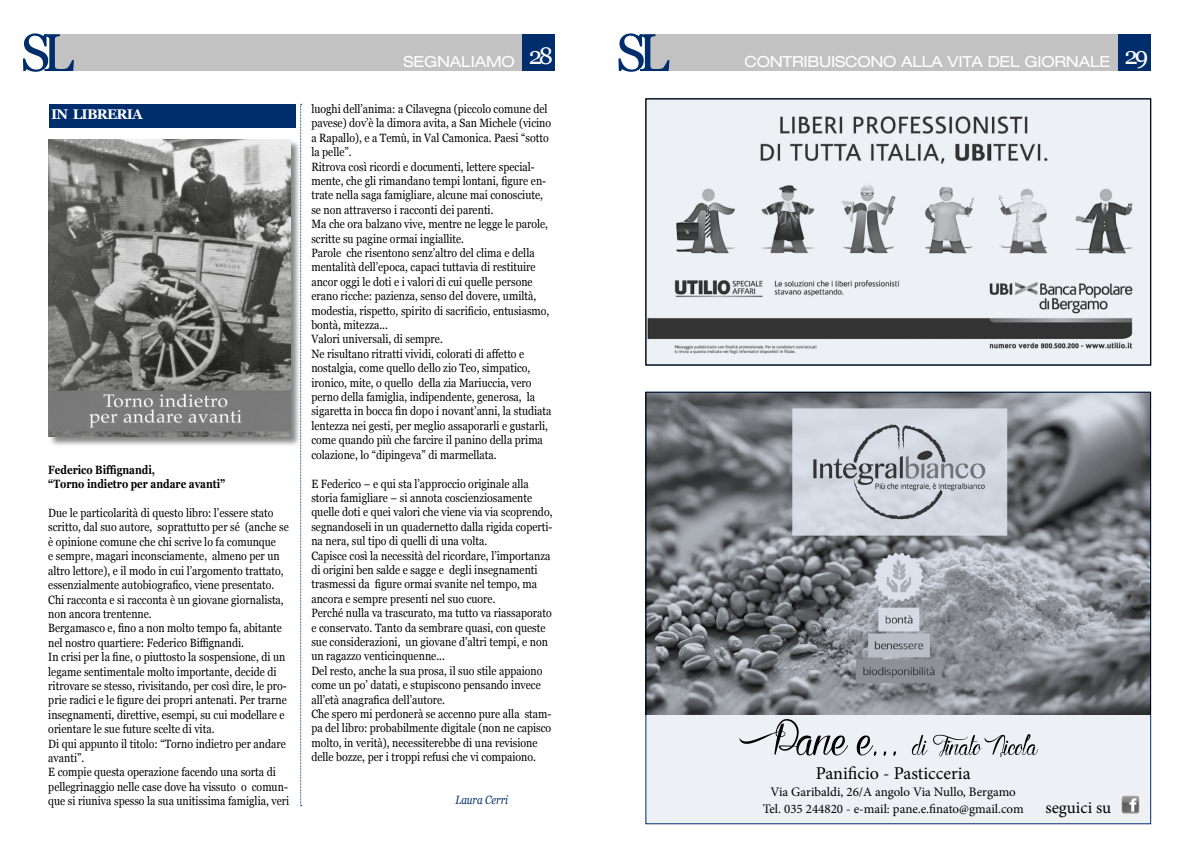
<style>
.page{position:relative;width:1191px;height:842px;background:#fff}
.page>*{position:absolute;margin:0;border:0;box-sizing:border-box;transform-origin:0 0}
.t1{font:53.1px "Georgia";color:#002e6d}
.t2{font:18px "Minion Pro";color:#000}
.t3{font:17px "Minion Pro";color:#000}
.t4{font:expanded 15.3px "Helvetica Neue LT Std";letter-spacing:-.015em;color:#fff}
.t5{font:700 14px "Georgia";letter-spacing:-.06em;color:#fff}
.t6{font:13px/17px "Minion Pro";color:#000;text-align:center}
.t7{font:12px/14.4px "Georgia";color:#000;scale:.88 1}
.t8{font:700 12px/14.4px "Georgia";color:#000;scale:.82 1}
.t9{font:italic 12px "Georgia";color:#002e6d;scale:.82 1}
.s1{font-family:"Georgia";font-stretch:normal;font-size:53.1px;color:#002e6d}
</style>
<div class="page">
<div style="left:51px;top:34px;width:471px;height:37px;background:#c2c2c2"></div>
<div style="left:646px;top:34px;width:472px;height:37px;background:#c2c2c2"></div>
<div style="left:522px;top:34px;width:33px;height:37px;background:#002e6d"></div>
<div style="left:1118px;top:34px;width:32px;height:37px;background:#002e6d"></div>
<div style="left:645px;top:392px;width:506px;height:432px;background:#edf0f5"></div>
<img style="left:646px;top:392px;width:504px;height:323px">
<img style="left:647px;top:100px;width:502px;height:263px">
<div style="left:645px;top:98px;width:506px;height:267px;border:1px solid #002e6d"></div>
<div style="left:49px;top:104px;width:247px;height:23px;background:#002e6d"></div>
<svg style="left:300px;top:104px;width:2px;height:702px"></svg>
<div style="left:49px;top:140px;width:252px;height:308px;background:#000;opacity:.48"></div>
<img style="left:48px;top:140px;width:242px;height:296px">
<svg style="left:739px;top:719px;width:299px;height:38px"></svg>
<img style="left:1121px;top:795px;width:18px;height:19px">
<h1 class="t1" style="left:21px;top:14px;width:55px">SL</h1>
<p class="t4" style="left:403px;top:52px;width:267px">SEGNALIAMO <sup>28</sup> <span class="s1">SL</span></p>
<p class="t5" style="left:51px;top:103px;width:93px">IN LIBRERIA</p>
<p class="t8" style="left:48px;top:462px;width:217px">Federico Biffignandi,<br>“Torno indietro per andare avanti”</p>
<p class="t7" style="left:48px;top:505px;width:275px">Due le particolarità di questo libro: l’essere stato scritto, dal suo autore, soprattutto per sé (anche se è opinione comune che chi scrive lo fa comunque<br>e sempre, magari inconsciamente, almeno per un altro lettore), e il modo in cui l’argomento trattato, essenzialmente autobiografico, viene presentato.<br>Chi racconta e si racconta è un giovane giornalista, non ancora trentenne.<br>Bergamasco e, fino a non molto tempo fa, abitante nel nostro quartiere: Federico Biffignandi.<br>In crisi per la fine, o piuttosto la sospensione, di un legame sentimentale molto importante, decide di ritrovare se stesso, rivisitando, per così dire, le pro&shy;prie radici e le figure dei propri antenati. Per trarne insegnamenti, direttive, esempi, su cui modellare e orientare le sue future scelte di vita.<br>Di qui appunto il titolo: “Torno indietro per andare avanti”.<br>E compie questa operazione facendo una sorta di pellegrinaggio nelle case dove ha vissuto o comun&shy;que si riuniva spesso la sua unitissima famiglia, veri</p>
<p class="t7" style="left:311px;top:101px;width:274px">luoghi dell’anima: a Cilavegna (piccolo comune del pavese) dov’è la dimora avita, a San Michele (vicino a Rapallo), e a Temù, in Val Camonica. Paesi “sotto la pelle”.<br>Ritrova così ricordi e documenti, lettere special&shy;mente, che gli rimandano tempi lontani, figure en&shy;trate nella saga famigliare, alcune mai conosciute, se non attraverso i racconti dei parenti.<br>Ma che ora balzano vive, mentre ne legge le parole, scritte su pagine ormai ingiallite.<br>Parole che risentono senz’altro del clima e della mentalità dell’epoca, capaci tuttavia di restituire ancor oggi le doti e i valori di cui quelle persone erano ricche: pazienza, senso del dovere, umiltà, modestia, rispetto, spirito di sacrificio, entusiasmo, bontà, mitezza...<br>Valori universali, di sempre.<br>Ne risultano ritratti vividi, colorati di affetto e nostalgia, come quello dello zio Teo, simpatico, ironico, mite, o quello della zia Mariuccia, vero perno della famiglia, indipendente, generosa, la sigaretta in bocca fin dopo i novant’anni, la studiata lentezza nei gesti, per meglio assaporarli e gustarli, come quando più che farcire il panino della prima colazione, lo “dipingeva” di marmellata.</p>
<p class="t7" style="left:311px;top:476px;width:275px">E Federico – e qui sta l’approccio originale alla storia famigliare – si annota coscienziosamente quelle doti e quei valori che viene via via scoprendo, segnandoseli in un quadernetto dalla rigida coperti&shy;na nera, sul tipo di quelli di una volta.<br>Capisce così la necessità del ricordare, l’importanza di origini ben salde e sagge e degli insegnamenti trasmessi da figure ormai svanite nel tempo, ma ancora e sempre presenti nel suo cuore.<br>Perché nulla va trascurato, ma tutto va riassaporato e conservato. Tanto da sembrare quasi, con queste sue considerazioni, un giovane d’altri tempi, e non un ragazzo venticinquenne...<br>Del resto, anche la sua prosa, il suo stile appaiono come un po’ datati, e stupiscono pensando invece all’età anagrafica dell’autore.<br>Che spero mi perdonerà se accenno pure alla stam&shy;pa del libro: probabilmente digitale (non ne capisco molto, in verità), necessiterebbe di una revisione delle bozze, per i troppi refusi che vi compaiono.</p>
<p class="t9" style="left:455px;top:791px;width:66px">Laura Cerri</p>
<p class="t4" style="left:744px;top:52px;width:405px">CONTRIBUISCONO ALLA VITA DEL GIORNALE <sup>29</sup></p>
<h2 class="t2" style="left:815px;top:761px;width:156px">Panificio - Pasticceria</h2>
<p class="t6" style="left:762px;top:783px;width:262px">Via Garibaldi, 26/A angolo Via Nullo, Bergamo<br>Tel. 035 244820 - e-mail: pane.e.finato@gmail.com</p>
<h3 class="t3" style="left:1045px;top:796px;width:67px">seguici su</h3>
</div>
